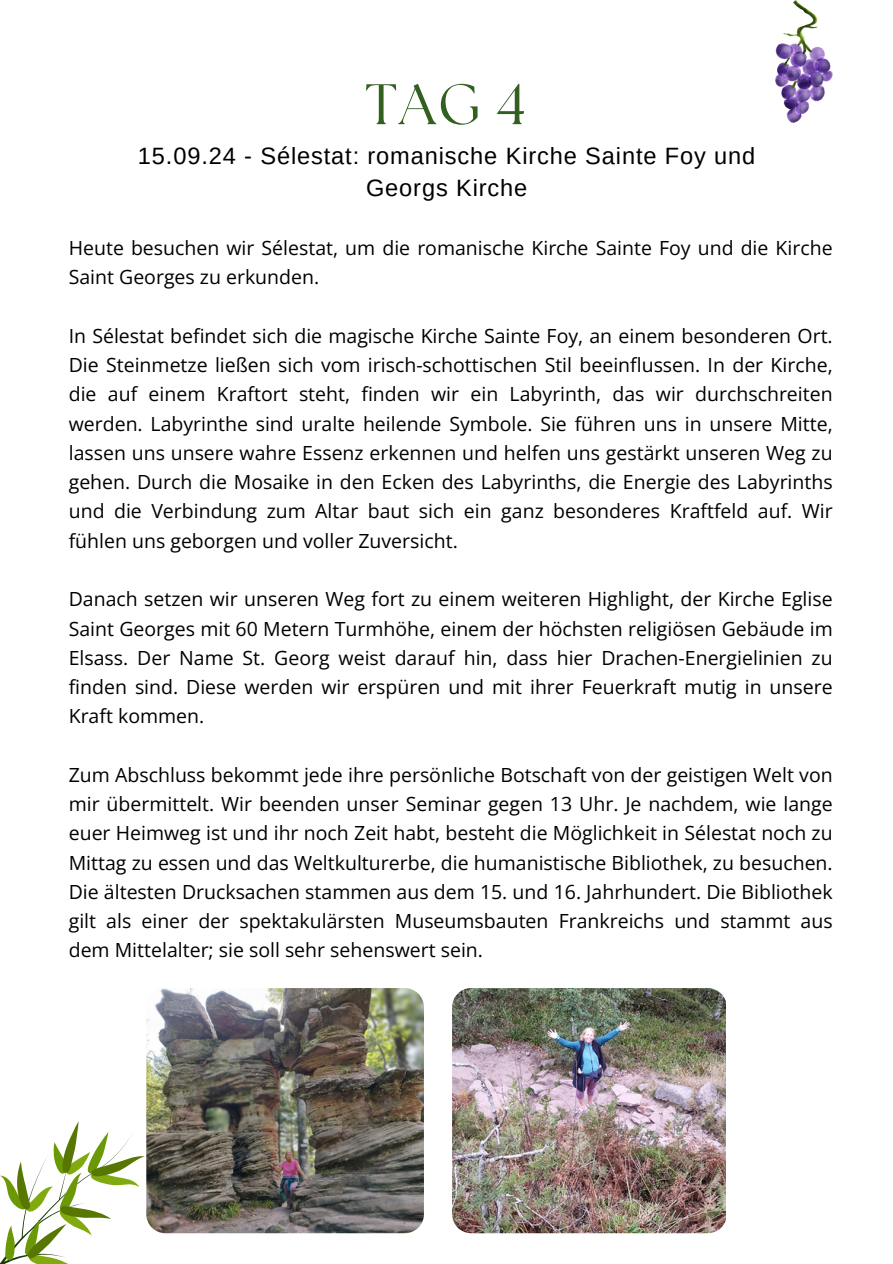
<style>
.page{position:relative;width:893px;height:1264px;background:#fff}
.page>*{position:absolute;margin:0;border:0;box-sizing:border-box;transform-origin:0 0}
.t1{font:57px "The Seasons";color:#32601e}
.t2{font:23.55px/31.7px "Arimo";letter-spacing:.035em;color:#000;text-align:center}
.t3{font:19.5px/29.2px "Open Sans";color:#000;text-align:justify}
</style>
<div class="page">
<img style="left:775px;top:0;width:57px;height:123px">
<svg style="left:0;top:1121px;width:145px;height:142px"></svg>
<img style="left:146px;top:988px;width:278px;height:245px">
<img style="left:452px;top:988px;width:273px;height:245px">
<h1 class="t1" style="left:365px;top:79px;width:162px">TAG 4</h1>
<p class="t2" style="left:138px;top:140px;width:619px">15.09.24 - Sélestat: romanische Kirche Sainte Foy und<br>Georgs Kirche</p>
<p class="t3" style="left:69px;top:233px;width:765px">Heute besuchen wir Sélestat, um die romanische Kirche Sainte Foy und die Kirche<br>Saint Georges zu erkunden.</p>
<p class="t3" style="left:69px;top:321px;width:765px">In Sélestat befindet sich die magische Kirche Sainte Foy, an einem besonderen Ort.<br>Die Steinmetze ließen sich vom irisch-schottischen Stil beeinflussen. In der Kirche, die auf einem Kraftort steht, finden wir ein Labyrinth, das wir durchschreiten werden. Labyrinthe sind uralte heilende Symbole. Sie führen uns in unsere Mitte, lassen uns unsere wahre Essenz erkennen und helfen uns gestärkt unseren Weg zu gehen. Durch die Mosaike in den Ecken des Labyrinths, die Energie des Labyrinths und die Verbindung zum Altar baut sich ein ganz besonderes Kraftfeld auf. Wir fühlen uns geborgen und voller Zuversicht.</p>
<p class="t3" style="left:69px;top:584px;width:765px">Danach setzen wir unseren Weg fort zu einem weiteren Highlight, der Kirche Eglise Saint Georges mit 60 Metern Turmhöhe, einem der höchsten religiösen Gebäude im Elsass. Der Name St. Georg weist darauf hin, dass hier Drachen-Energielinien zu finden sind. Diese werden wir erspüren und mit ihrer Feuerkraft mutig in unsere Kraft kommen.</p>
<p class="t3" style="left:69px;top:759px;width:765px">Zum Abschluss bekommt jede ihre persönliche Botschaft von der geistigen Welt von mir übermittelt. Wir beenden unser Seminar gegen 13 Uhr. Je nachdem, wie lange euer Heimweg ist und ihr noch Zeit habt, besteht die Möglichkeit in Sélestat noch zu Mittag zu essen und das Weltkulturerbe, die humanistische Bibliothek, zu besuchen.<br>Die ältesten Drucksachen stammen aus dem 15. und 16. Jahrhundert. Die Bibliothek gilt als einer der spektakulärsten Museumsbauten Frankreichs und stammt aus dem Mittelalter; sie soll sehr sehenswert sein.</p>
</div>
